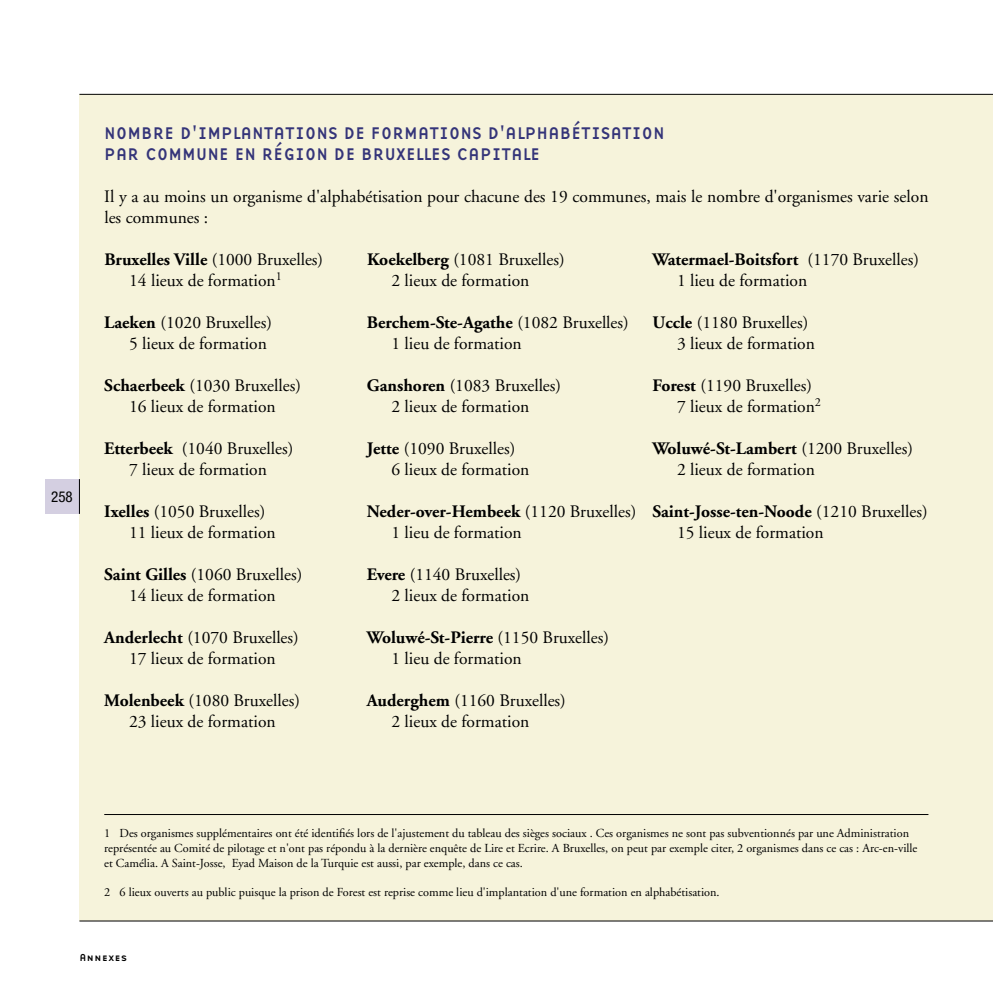
<style>
.page{position:relative;width:993px;height:993px;background:#fff}
.page>*{position:absolute;margin:0;border:0;box-sizing:border-box;transform-origin:0 0}
.t1{font:17.5px/21px "Adobe Garamond";color:#000}
.t2{font:700 17.5px "Adobe Garamond";color:#000}
.t3{font:17.5px/21px "Base Nine Small Caps";color:#343479}
.t4{font:condensed 15.05px "Helvetica Neue";color:#000}
.t5{font:12.25px/14.7px "Adobe Garamond";color:#000}
.t6{font:10.5px "Base Nine Small Caps";letter-spacing:.05em;color:#000}
.s1{font-weight:700}
.s2{font-weight:400}
</style>
<div class="page">
<div style="left:79px;top:94px;width:913px;height:826px;background:#f6f3db"></div>
<hr style="left:79px;top:920px;width:913px;height:1px;background:#000">
<div style="left:45px;top:479px;width:34px;height:34px;background:#d4cfe1"></div>
<hr style="left:79px;top:479px;width:1px;height:34px;background:#000">
<hr style="left:79px;top:94px;width:913px;height:1px;background:#000">
<hr style="left:104px;top:814px;width:824px;height:1px;background:#000">
<p class="t4" style="left:51px;top:488px;width:23px">258</p>
<p class="t3" style="left:104px;top:122px;width:562px">NOMBRE D'IMPLANTATIONS DE FORMATIONS D'ALPHABÉTISATION<br>PAR COMMUNE EN RÉGION DE BRUXELLES CAPITALE</p>
<p class="t1" style="left:104px;top:186px;width:825px">Il y a au moins un organisme d'alphabétisation pour chacune des 19 communes, mais le nombre d'organismes varie selon les communes :</p>
<p class="t1" style="left:104px;top:249px;width:220px"><span class="s1">Bruxelles Ville</span> (1000 Bruxelles)</p>
<p class="t1" style="left:367px;top:249px;width:199px"><span class="s1">Koekelberg</span> (1081 Bruxelles)</p>
<p class="t2" style="left:652px;top:249px;width:268px">Watermael-Boitsfort <span class="s2">(1170 Bruxelles)</span></p>
<p class="t1" style="left:129px;top:270px;width:154px">14 lieux de formation<sup>1</sup></p>
<p class="t1" style="left:391px;top:270px;width:139px">2 lieux de formation</p>
<p class="t1" style="left:676px;top:270px;width:132px">1 lieu de formation</p>
<p class="t1" style="left:104px;top:312px;width:169px"><span class="s1">Laeken</span> (1020 Bruxelles)</p>
<p class="t2" style="left:367px;top:312px;width:263px">Berchem-Ste-Agathe <span class="s2">(1082 Bruxelles)</span></p>
<p class="t1" style="left:652px;top:312px;width:157px"><span class="s1">Uccle</span> (1180 Bruxelles)</p>
<p class="t1" style="left:129px;top:333px;width:139px">5 lieux de formation</p>
<p class="t1" style="left:391px;top:333px;width:132px">1 lieu de formation</p>
<p class="t1" style="left:676px;top:333px;width:139px">3 lieux de formation</p>
<p class="t1" style="left:104px;top:375px;width:198px"><span class="s1">Schaerbeek</span> (1030 Bruxelles)</p>
<p class="t1" style="left:367px;top:375px;width:196px"><span class="s1">Ganshoren</span> (1083 Bruxelles)</p>
<p class="t1" style="left:652px;top:375px;width:161px"><span class="s1">Forest</span> (1190 Bruxelles)</p>
<p class="t1" style="left:129px;top:396px;width:148px">16 lieux de formation</p>
<p class="t1" style="left:391px;top:396px;width:139px">2 lieux de formation</p>
<p class="t1" style="left:676px;top:396px;width:145px">7 lieux de formation<sup>2</sup></p>
<p class="t1" style="left:104px;top:438px;width:191px"><span class="s1">Etterbeek</span> (1040 Bruxelles)</p>
<p class="t1" style="left:367px;top:438px;width:150px"><span class="s1">Jette</span> (1090 Bruxelles)</p>
<p class="t2" style="left:652px;top:438px;width:262px">Woluwé-St-Lambert <span class="s2">(1200 Bruxelles)</span></p>
<p class="t1" style="left:129px;top:459px;width:139px">7 lieux de formation</p>
<p class="t1" style="left:391px;top:459px;width:139px">6 lieux de formation</p>
<p class="t1" style="left:676px;top:459px;width:139px">2 lieux de formation</p>
<p class="t1" style="left:104px;top:501px;width:162px"><span class="s1">Ixelles</span> (1050 Bruxelles)</p>
<p class="t2" style="left:367px;top:501px;width:562px">Neder-over-Hembeek <span class="s2">(1120 Bruxelles)</span> Saint-Josse-ten-Noode <span class="s2">(1210 Bruxelles)</span></p>
<p class="t1" style="left:129px;top:522px;width:148px">11 lieux de formation</p>
<p class="t1" style="left:391px;top:522px;width:132px">1 lieu de formation</p>
<p class="t1" style="left:676px;top:522px;width:148px">15 lieux de formation</p>
<p class="t1" style="left:104px;top:564px;width:199px"><span class="s1">Saint Gilles</span> (1060 Bruxelles)</p>
<p class="t1" style="left:367px;top:564px;width:156px"><span class="s1">Evere</span> (1140 Bruxelles)</p>
<p class="t1" style="left:129px;top:585px;width:148px">14 lieux de formation</p>
<p class="t1" style="left:391px;top:585px;width:139px">2 lieux de formation</p>
<p class="t1" style="left:104px;top:627px;width:196px"><span class="s1">Anderlecht</span> (1070 Bruxelles)</p>
<p class="t2" style="left:367px;top:627px;width:243px">Woluwé-St-Pierre <span class="s2">(1150 Bruxelles)</span></p>
<p class="t1" style="left:129px;top:648px;width:148px">17 lieux de formation</p>
<p class="t1" style="left:391px;top:648px;width:132px">1 lieu de formation</p>
<p class="t1" style="left:104px;top:690px;width:197px"><span class="s1">Molenbeek</span> (1080 Bruxelles)</p>
<p class="t1" style="left:367px;top:690px;width:200px"><span class="s1">Auderghem</span> (1160 Bruxelles)</p>
<p class="t1" style="left:129px;top:711px;width:148px">23 lieux de formation</p>
<p class="t1" style="left:391px;top:711px;width:139px">2 lieux de formation</p>
<p class="t5" style="left:104px;top:826px;width:814px">1 Des organismes supplémentaires ont été identifiés lors de l'ajustement du tableau des sièges sociaux . Ces organismes ne sont pas subventionnés par une Administration représentée au Comité de pilotage et n'ont pas répondu à la dernière enquête de Lire et Ecrire. A Bruxelles, on peut par exemple citer, 2 organismes dans ce cas : Arc-en-ville et Camélia. A Saint-Josse, Eyad Maison de la Turquie est aussi, par exemple, dans ce cas.</p>
<p class="t5" style="left:104px;top:884px;width:616px">2 6 lieux ouverts au public puisque la prison de Forest est reprise comme lieu d'implantation d'une formation en alphabétisation.</p>
<p class="t6" style="left:79px;top:949px;width:49px">ANNEXES</p>
</div>
